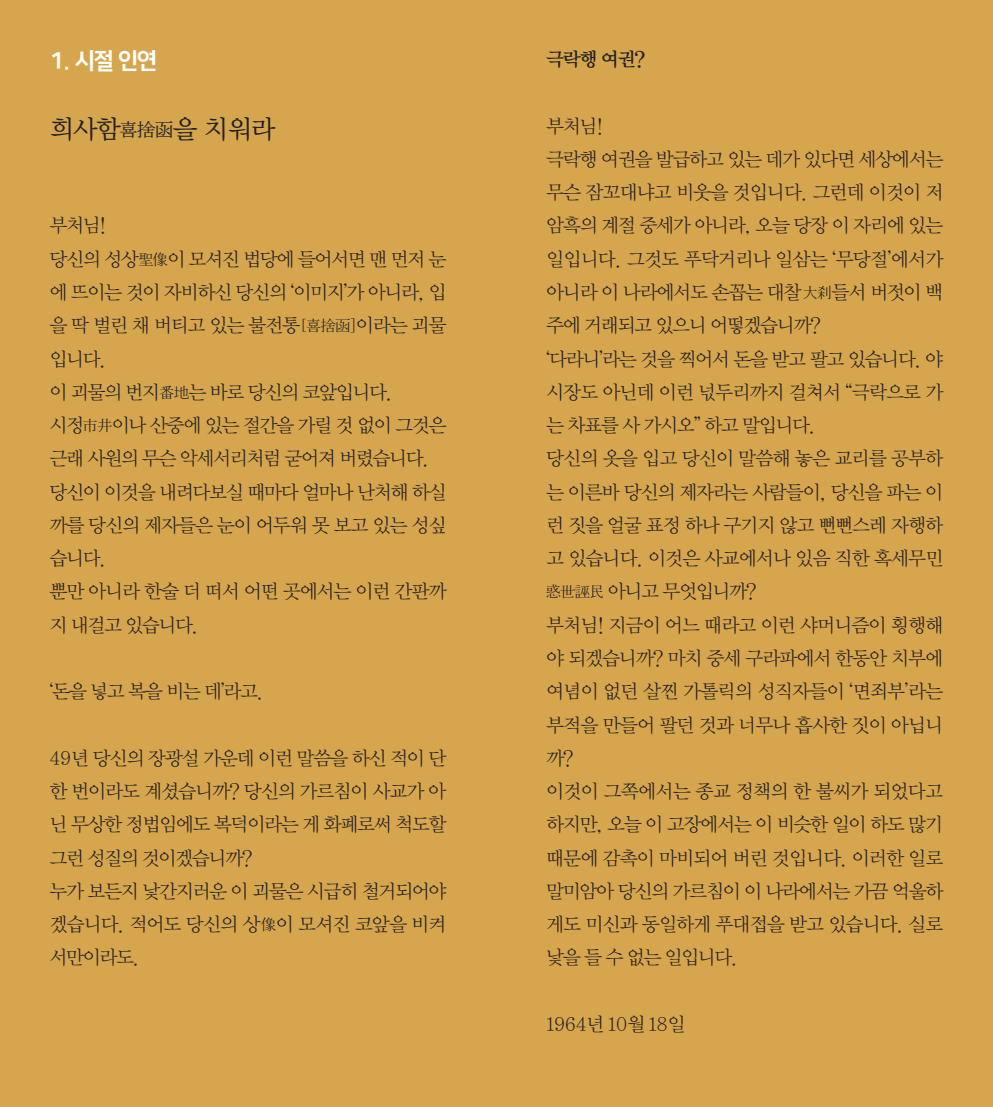
<style>
.page{position:relative;width:993px;height:1107px;background:#fff}
.page>*{position:absolute;margin:0;border:0;box-sizing:border-box;transform-origin:0 0}
.시제목_먹{font:26.25px "YDVY Mj O13";letter-spacing:-.05em;color:#231f20}
._1_제목_별색{font:22.75px "Nanum Square ac EB";color:#fff}
.본문_나눔스퀘어_먹{font:19.25px/33.2px "YDVY Mj O12";letter-spacing:-.07em;color:#231f20;text-align:justify}
.본문_나눔스퀘어_먹-2{font:19.25px "YDVY Mj O12";color:#231f20}
.본문_나눔스퀘어_먹-3{font:19.25px "YDVY Mj O14";color:#231f20}
.s1{font-size:19.25px}
.s2{font-size:15.75px}
</style>
<div class="page">
<div style="left:0;top:0;width:992px;height:1106px;background:#d6a64e"></div>
<p class="_1_제목_별색" style="left:49px;top:48px;width:109px">1. 시절 인연</p>
<p class="시제목_먹" style="left:49px;top:114px;width:227px">희사함<span class="s1">喜捨函</span>을 치워라</p>
<p class="본문_나눔스퀘어_먹" style="left:49px;top:209px;width:58px">부처님!</p>
<p class="본문_나눔스퀘어_먹" style="left:49px;top:242px;width:398px">당신의 성상<span class="s2">聖像</span>이 모셔진 법당에 들어서면 맨 먼저 눈 에 뜨이는 것이 자비하신 당신의 ‘이미지’가 아니라, 입 을 딱 벌린 채 버티고 있는 불전통<span class="s2">［喜捨函]</span>이라는 괴물 입니다.</p>
<p class="본문_나눔스퀘어_먹" style="left:49px;top:375px;width:345px">이 괴물의 번지<span class="s2">番地</span>는 바로 당신의 코앞입니다.</p>
<p class="본문_나눔스퀘어_먹" style="left:49px;top:408px;width:398px">시정<span class="s2">市井</span>이나 산중에 있는 절간을 가릴 것 없이 그것은 근래 사원의 무슨 악세서리처럼 굳어져 버렸습니다.</p>
<p class="본문_나눔스퀘어_먹" style="left:49px;top:475px;width:399px">당신이 이것을 내려다보실 때마다 얼마나 난처해 하실 까를 당신의 제자들은 눈이 어두워 못 보고 있는 성싶 습니다.</p>
<p class="본문_나눔스퀘어_먹" style="left:49px;top:575px;width:398px">뿐만 아니라 한술 더 떠서 어떤 곳에서는 이런 간판까 지 내걸고 있습니다.</p>
<p class="본문_나눔스퀘어_먹" style="left:49px;top:674px;width:216px">‘돈을 넣고 복을 비는 데’라고.</p>
<p class="본문_나눔스퀘어_먹" style="left:49px;top:741px;width:399px">49년 당신의 장광설 가운데 이런 말씀을 하신 적이 단 한 번이라도 계셨습니까? 당신의 가르침이 사교가 아 닌 무상한 정법임에도 복덕이라는 게 화폐로써 척도할 그런 성질의 것이겠습니까?</p>
<p class="본문_나눔스퀘어_먹" style="left:49px;top:874px;width:399px">누가 보든지 낯간지러운 이 괴물은 시급히 철거되어야 겠습니다. 적어도 당신의 상<span class="s2">像</span>이 모셔진 코앞을 비켜 서만이라도.</p>
<p class="본문_나눔스퀘어_먹-3" style="left:546px;top:48px;width:101px">극락행 여권?</p>
<p class="본문_나눔스퀘어_먹" style="left:546px;top:109px;width:58px">부처님!</p>
<p class="본문_나눔스퀘어_먹" style="left:546px;top:142px;width:399px">극락행 여권을 발급하고 있는 데가 있다면 세상에서는 무슨 잠꼬대냐고 비웃을 것입니다. 그런데 이것이 저 암흑의 계절 중세가 아니라, 오늘 당장 이 자리에 있는 일입니다. 그것도 푸닥거리나 일삼는 ‘무당절’에서가 아니라 이 나라에서도 손꼽는 대찰 <span class="s2">大刹</span>들서 버젓이 백 주에 거래되고 있으니 어떻겠습니까?</p>
<p class="본문_나눔스퀘어_먹" style="left:546px;top:342px;width:399px">‘다라니’라는 것을 찍어서 돈을 받고 팔고 있습니다. 야 시장도 아닌데 이런 넋두리까지 걸쳐서 “극락으로 가 는 차표를 사 가시오” 하고 말입니다.</p>
<p class="본문_나눔스퀘어_먹" style="left:546px;top:442px;width:398px">당신의 옷을 입고 당신이 말씀해 놓은 교리를 공부하 는 이른바 당신의 제자라는 사람들이, 당신을 파는 이 런 짓을 얼굴 표정 하나 구기지 않고 뻔뻔스레 자행하 고 있습니다. 이것은 사교에서나 있음 직한 혹세무민<span class="s2">惑世誣民</span> 아니고 무엇입니까?</p>
<p class="본문_나눔스퀘어_먹" style="left:546px;top:608px;width:398px">부처님! 지금이 어느 때라고 이런 샤머니즘이 횡행해 야 되겠습니까? 마치 중세 구라파에서 한동안 치부에 여념이 없던 살찐 가톨릭의 성직자들이 ‘면죄부’라는 부적을 만들어 팔던 것과 너무나 흡사한 짓이 아닙니 까?</p>
<p class="본문_나눔스퀘어_먹" style="left:546px;top:774px;width:399px">이것이 그쪽에서는 종교 정책의 한 불씨가 되었다고 하지만, 오늘 이 고장에서는 이 비슷한 일이 하도 많기 때문에 감촉이 마비되어 버린 것입니다. 이러한 일로 말미암아 당신의 가르침이 이 나라에서는 가끔 억울하 게도 미신과 동일하게 푸대접을 받고 있습니다. 실로 낯을 들 수 없는 일입니다.</p>
<p class="본문_나눔스퀘어_먹-2" style="left:546px;top:1012px;width:141px">1964년 10월 18일</p>
</div>
